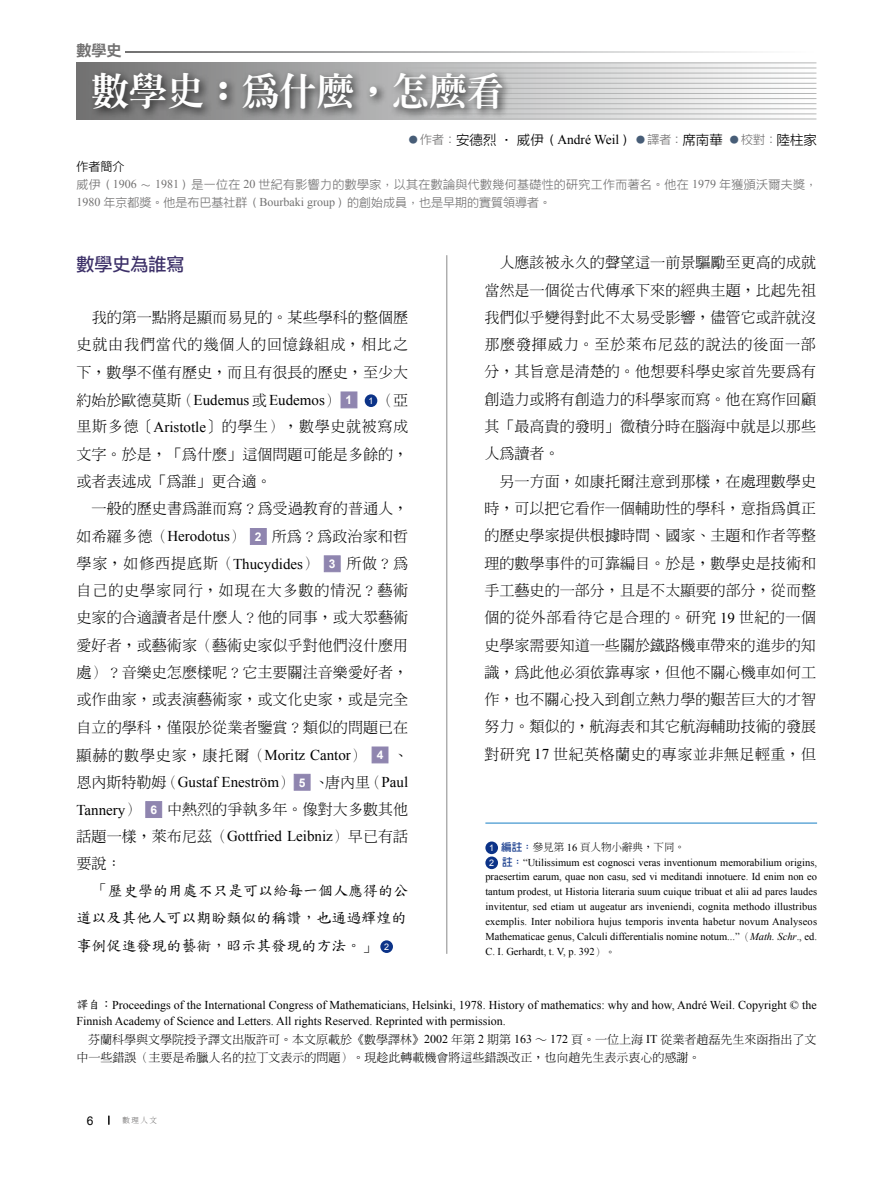
<style>
.page{position:relative;width:893px;height:1191px;background:#fff}
.page>*{position:absolute;margin:0;border:0;box-sizing:border-box;transform-origin:0 0}
.t1{font:800 37.5px "AR Ming B5";color:#fff}
.t2{font:700 18px "ARUD Jing Xi Hei E1 B5 Pro";color:#3c3068}
.t3{font:300 15px/27.3px "AR New Ming B5";letter-spacing:.005em;color:#000;text-align:justify}
.t4{font:15px "Times New Roman";color:#000}
.t5{font:15px/27.3px "DF Kai Shu SB Estd BF";color:#000;text-align:justify}
.t6{font:800 15px "ARUD Jing Xi Hei E1 B5 Pro";color:#727171}
.t7{font:500 13.5px "ARUD Jing Xi Hei E1 B5 Pro";color:#000}
.t8{font:12px/16.5px "Times New Roman";color:#000}
.t9{font:500 12px/18px "ARUD Jing Xi Hei E1 B5 Pro";letter-spacing:.025em;color:#727171}
.t10{font:300 12px/18px "AR New Ming B5";color:#000}
.t11{font:12px "Arial";color:#000}
.t12{font:10.5px/14.9px "Times New Roman";color:#000;text-align:justify}
.t13{font:300 10.5px "AR New Ming B5";color:#000}
.t14{font:300 7.5px "Adobe Ming Std";color:#595757}
.s1{font-family:"Adobe Ming Std";font-weight:300;font-size:9px;color:#475d77}
.s2{font-size:12px;color:#727171}
.s3{font-family:"Times New Roman";font-weight:400}
.s4{color:#000}
.s5{font-family:"AR New Ming B5";font-weight:300}
.s6{font-family:"Arial";font-weight:700;font-size:12px;color:#fff}
.s7{font-family:"Arial";font-size:9px;color:#fff}
.s8{font-family:"Arial";font-weight:400;font-size:9px;color:#fff}
.s9{font-family:"AR New Hei B5";font-weight:700;color:#0c3388}
.s10{font-style:italic}
.s11{font-family:"DF Kai Shu SB Estd BF"}
</style>
<div class="page">
<svg style="left:77px;top:63px;width:739px;height:56px"></svg>
<svg style="left:125px;top:51px;width:627px;height:1px"></svg>
<hr style="left:447px;top:255px;width:1px;height:698px;background:#898989">
<div style="left:341px;top:392px;width:16px;height:16px;background:#8f85af"></div>
<div style="left:365px;top:394px;width:12px;height:13px;background:#0c3388;border-radius:50%"></div>
<div style="left:250px;top:528px;width:16px;height:16px;background:#8f85af"></div>
<div style="left:324px;top:555px;width:16px;height:17px;background:#8f85af;border:1px solid #8f85af"></div>
<div style="left:372px;top:747px;width:16px;height:16px;background:#8f85af"></div>
<div style="left:294px;top:774px;width:16px;height:16px;background:#8f85af"></div>
<div style="left:146px;top:801px;width:16px;height:16px;background:#8f85af"></div>
<div style="left:380px;top:940px;width:13px;height:13px;background:#0c3388;border-radius:50%"></div>
<hr style="left:485px;top:823px;width:332px;height:1px;background:#187fc4">
<div style="left:485px;top:841px;width:13px;height:13px;background:#0c3388;border-radius:50%"></div>
<div style="left:485px;top:856px;width:13px;height:13px;background:#0c3388;border-radius:50%"></div>
<hr style="left:392px;top:63px;width:424px;height:1px;background:#b5b6b6">
<hr style="left:392px;top:68px;width:424px;height:1px;background:#b5b6b6">
<hr style="left:392px;top:73px;width:424px;height:1px;background:#b5b6b6">
<hr style="left:392px;top:78px;width:424px;height:1px;background:#b5b6b6">
<hr style="left:392px;top:83px;width:424px;height:1px;background:#b5b6b6">
<hr style="left:392px;top:88px;width:424px;height:1px;background:#b5b6b6">
<hr style="left:392px;top:93px;width:424px;height:1px;background:#b5b6b6">
<hr style="left:392px;top:98px;width:424px;height:1px;background:#b5b6b6">
<hr style="left:392px;top:103px;width:424px;height:1px;background:#b5b6b6">
<hr style="left:392px;top:108px;width:424px;height:1px;background:#b5b6b6">
<hr style="left:392px;top:114px;width:424px;height:1px;background:#b5b6b6">
<hr style="left:392px;top:119px;width:424px;height:1px;background:#b5b6b6">
<div style="left:89px;top:68px;width:423px;height:51px;background:#000;opacity:.75"></div>
<p class="t6" style="left:77px;top:42px;width:47px">數學史</p>
<h1 class="t1" style="left:92px;top:72px;width:414px">數學史：為什麼，怎麼看</h1>
<p class="t7" style="left:409px;top:132px;width:410px"><span class="s1">●</span> <span class="s2">作者：</span>安德烈 ‧ 威伊（<span class="s3">André Weil</span>） <span class="s1">●</span> <span class="s2">譯者：</span>席南華 <span class="s1">●</span> <span class="s2">校對：</span>陸柱家</p>
<p class="t9" style="left:77px;top:158px;width:742px"><span class="s4">作者簡介<br></span>威伊（<span class="s3">1906</span> ～ <span class="s3">1981</span>）是一位在 <span class="s3">20</span> 世紀有影響力的數學家，以其在數論與代數幾何基礎性的研究工作而著名。他在 <span class="s3">1979</span> 年獲頒沃爾夫獎，<br><span class="s3">1980</span> 年京都獎。他是布巴基社群（<span class="s3">Bourbaki group</span>）的創始成員，也是早期的實質領導者。</p>
<p class="t2" style="left:77px;top:254px;width:110px">數學史為誰寫</p>
<p class="t3" style="left:77px;top:304px;width:333px;text-indent:15px">我的第一點將是顯而易見的。某些學科的整個歷史就由我們當代的幾個人的回憶錄組成，相比之下，數學不僅有歷史，而且有很長的歷史，至少大</p>
<p class="t4" style="left:77px;top:390px;width:333px"><span class="s5">約始於歐德莫斯（</span>Eudemus<span class="s5">或</span>Eudemos<span class="s5">）</span> <span class="s6">1</span> <span class="s7">1</span> <span class="s5">（亞</span></p>
<p class="t3" style="left:77px;top:413px;width:333px">里斯多德〔<span class="s3">Aristotle</span>〕的學生），數學史就被寫成文字。於是，「為什麼」這個問題可能是多餘的，或者表述成「為誰」更合適。</p>
<p class="t3" style="left:77px;top:495px;width:333px;text-indent:15px">一般的歷史書為誰而寫？為受過教育的普通人，如希羅多德（<span class="s3">Herodotus</span>） <span class="s6">2</span> 所為？為政治家和哲學家，如修西提底斯（<span class="s3">Thucydides</span>） <span class="s6">3</span> 所做？為自己的史學家同行，如現在大多數的情況？藝術史家的合適讀者是什麼人？他的同事，或大眾藝術愛好者，或藝術家（藝術史家似乎對他們沒什麼用處）？音樂史怎麼樣呢？它主要關注音樂愛好者，或作曲家，或表演藝術家，或文化史家，或是完全自立的學科，僅限於從業者鑒賞？類似的問題已在顯赫的數學史家，康托爾（<span class="s3">Moritz Cantor</span>） <span class="s6">4</span> 、</p>
<p class="t4" style="left:77px;top:772px;width:333px"><span class="s5">恩內斯特勒姆（</span>Gustaf Eneström<span class="s5">）</span> <span class="s6">5</span> <span class="s5">、唐內里（</span>Paul</p>
<p class="t3" style="left:77px;top:796px;width:333px"><span class="s3">Tannery</span>） <span class="s6">6</span> 中熱烈的爭執多年。像對大多數其他</p>
<p class="t4" style="left:77px;top:826px;width:333px"><span class="s5">話題一樣，萊布尼茲（</span>Gottfried Leibniz<span class="s5">）早已有話</span></p>
<p class="t3" style="left:77px;top:850px;width:46px">要說：</p>
<p class="t5" style="left:77px;top:877px;width:333px;text-indent:17px">「歷史學的用處不只是可以給每一個人應得的公道以及其他人可以期盼類似的稱讚，也通過輝煌的事例促進發現的藝術，昭示其發現的方法。」 <span class="s7">2</span></p>
<p class="t3" style="left:484px;top:249px;width:333px;text-indent:15px">人應該被永久的聲望這一前景驅勵至更高的成就當然是一個從古代傳承下來的經典主題，比起先祖我們似乎變得對此不太易受影響，儘管它或許就沒那麼發揮威力。至於萊布尼茲的說法的後面一部分，其旨意是清楚的。他想要科學史家首先要為有創造力或將有創造力的科學家而寫。他在寫作回顧其「最高貴的發明」微積分時在腦海中就是以那些人為讀者。</p>
<p class="t3" style="left:484px;top:467px;width:333px;text-indent:15px">另一方面，如康托爾注意到那樣，在處理數學史時，可以把它看作一個輔助性的學科，意指為真正的歷史學家提供根據時間、國家、主題和作者等整理的數學事件的可靠編目。於是，數學史是技術和手工藝史的一部分，且是不太顯要的部分，從而整個的從外部看待它是合理的。研究 <span class="s3">19</span> 世紀的一個史學家需要知道一些關於鐵路機車帶來的進步的知識，為此他必須依靠專家，但他不關心機車如何工作，也不關心投入到創立熱力學的艱苦巨大的才智努力。類似的，航海表和其它航海輔助技術的發展對研究 <span class="s3">17</span> 世紀英格蘭史的專家並非無足輕重，但</p>
<p class="t13" style="left:489px;top:842px;width:197px"><span class="s8">1</span> <span class="s9">編註：</span>參見第 <span class="s3">16</span> 頁人物小辭典，下同。</p>
<p class="t12" style="left:485px;top:854px;width:333px;text-indent:4px"><span class="s7">2</span> <span class="s9">註：</span>“Utilissimum est cognosci veras inventionum memorabilium origins, praesertim earum, quae non casu, sed vi meditandi innotuere. Id enim non eo tantum prodest, ut Historia literaria suum cuique tribuat et alii ad pares laudes invitentur, sed etiam ut augeatur ars inveniendi, cognita methodo illustribus exemplis. Inter nobiliora hujus temporis inventa habetur novum Analyseos Mathematicae genus, Calculi differentialis nomine notum...”<span class="s5">（</span><span class="s10">Math. Schr</span>., ed.<br>C. I. Gerhardt, t. V, p. 392<span class="s5">）。</span></p>
<p class="t8" style="left:77px;top:996px;width:742px"><span class="s11">譯自：</span>Proceedings of the International Congress of Mathematicians, Helsinki, 1978. History of mathematics: why and how, André Weil. Copyright © the<br>Finnish Academy of Science and Letters. All rights Reserved. Reprinted with permission.</p>
<p class="t10" style="left:77px;top:1030px;width:742px;text-indent:12px">芬蘭科學與文學院授予譯文出版許可。本文原載於《數學譯林》<span class="s3">2002</span> 年第 <span class="s3">2</span> 期第 <span class="s3">163</span> ～ <span class="s3">172</span> 頁。一位上海 <span class="s3">IT</span> 從業者趙磊先生來函指出了文中一些錯誤（主要是希臘人名的拉丁文表示的問題）。現趁此轉載機會將這些錯誤改正，也向趙先生表示衷心的感謝。</p>
<p class="t11" style="left:87px;top:1112px;width:8px">6</p>
<p class="t14" style="left:122px;top:1116px;width:36px">數理人文</p>
</div>
